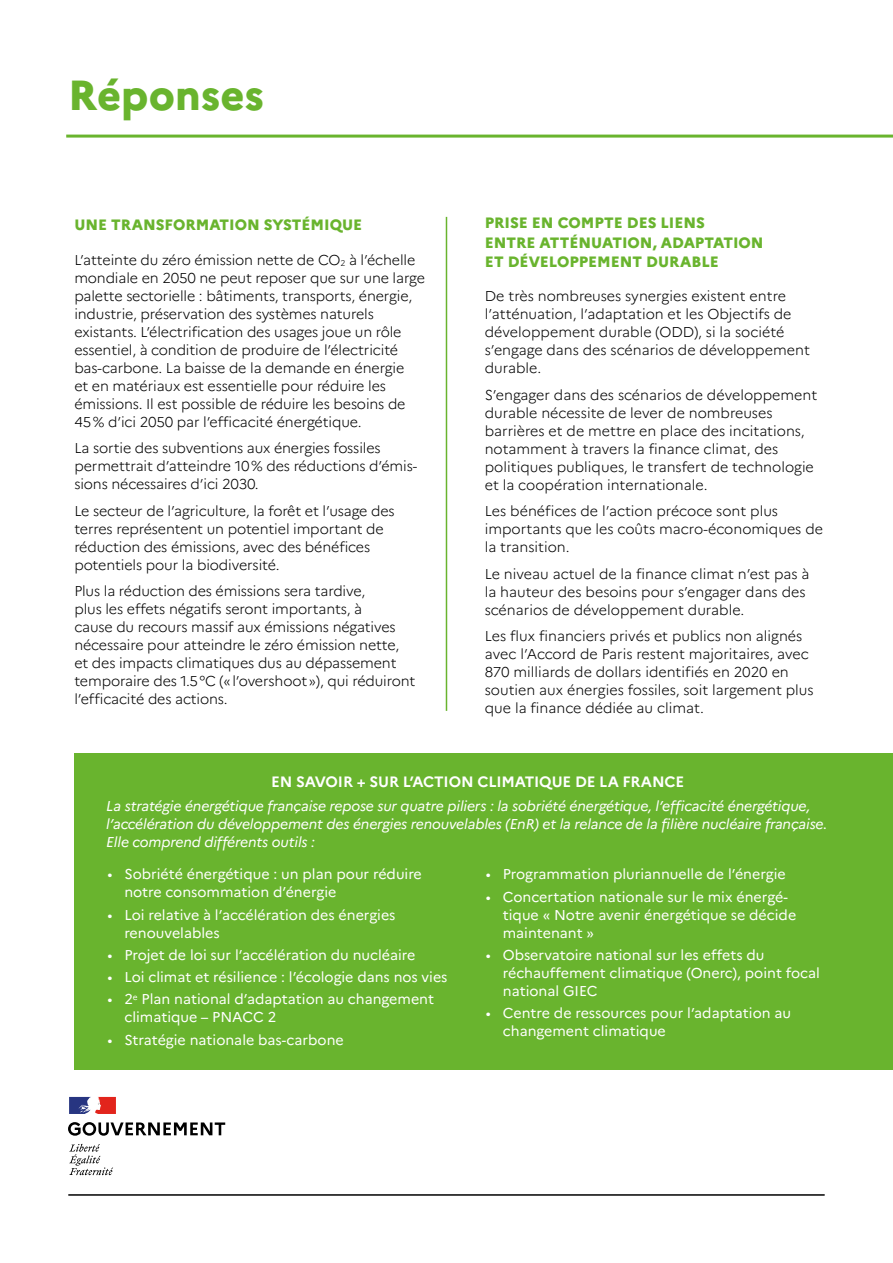
<style>
.page{position:relative;width:893px;height:1263px;background:#fff}
.page>*{position:absolute;margin:0;border:0;box-sizing:border-box;transform-origin:0 0}
.t1{font:800 42px "Marianne";color:#69b42e}
.t2{font:800 15px/19.5px "Marianne";color:#69b42e}
.t3{font:700 15px "Marianne";letter-spacing:-.01em;color:#fff}
.t4{font:300 14.25px/18px "Marianne";letter-spacing:-.01em;color:#000}
.t5{font:14.25px/18px "Marianne";color:#fff}
.t6{font:italic 14.25px/18px "Marianne";letter-spacing:-.01em;color:#fff}
</style>
<div class="page">
<div style="left:74px;top:753px;width:819px;height:316px;background:#69b42e"></div>
<hr style="left:69px;top:1194px;width:755px;height:2px;background:#000">
<hr style="left:446px;top:217px;width:1px;height:494px;background:#69b42e">
<hr style="left:66px;top:135px;width:827px;height:3px;background:#69b42e">
<svg style="left:68px;top:1122px;width:157px;height:14px"></svg>
<svg style="left:69px;top:1144px;width:44px;height:31px"></svg>
<svg style="left:69px;top:1097px;width:47px;height:17px"></svg>
<h1 class="t1" style="left:68px;top:70px;width:197px">Réponses</h1>
<p class="t2" style="left:74px;top:215px;width:289px">UNE TRANSFORMATION SYSTÉMIQUE</p>
<p class="t4" style="left:74px;top:250px;width:352px">L’atteinte du zéro émission nette de CO<sub>2</sub> à l’échelle mondiale en 2050 ne peut reposer que sur une large palette sectorielle : bâtiments, transports, énergie, industrie, préservation des systèmes naturels existants. L’électrification des usages joue un rôle essentiel, à condition de produire de l’électricité bas-carbone. La baisse de la demande en énergie<br>et en matériaux est essentielle pour réduire les émissions. Il est possible de réduire les besoins de 45% d’ici 2050 par l’efficacité énergétique.</p>
<p class="t4" style="left:74px;top:439px;width:344px">La sortie des subventions aux énergies fossiles permettrait d’atteindre 10% des réductions d’émis&shy;sions nécessaires d’ici 2030.</p>
<p class="t4" style="left:74px;top:501px;width:322px">Le secteur de l’agriculture, la forêt et l’usage des terres représentent un potentiel important de réduction des émissions, avec des bénéfices potentiels pour la biodiversité.</p>
<p class="t4" style="left:74px;top:582px;width:343px">Plus la réduction des émissions sera tardive,<br>plus les effets négatifs seront importants, à<br>cause du recours massif aux émissions négatives nécessaire pour atteindre le zéro émission nette, et des impacts climatiques dus au dépassement temporaire des 1.5°C («l’overshoot»), qui réduiront l’efficacité des actions.</p>
<p class="t2" style="left:485px;top:213px;width:280px">PRISE EN COMPTE DES LIENS<br>ENTRE ATTÉNUATION, ADAPTATION<br>ET DÉVELOPPEMENT DURABLE</p>
<p class="t4" style="left:485px;top:287px;width:327px">De très nombreuses synergies existent entre l’atténuation, l’adaptation et les Objectifs de développement durable (ODD), si la société s’engage dans des scénarios de développement durable.</p>
<p class="t4" style="left:485px;top:386px;width:334px">S’engager dans des scénarios de développement durable nécessite de lever de nombreuses barrières et de mettre en place des incitations, notamment à travers la finance climat, des politiques publiques, le transfert de technologie et la coopération internationale.</p>
<p class="t4" style="left:485px;top:502px;width:340px">Les bénéfices de l’action précoce sont plus importants que les coûts macro-économiques de la transition.</p>
<p class="t4" style="left:485px;top:565px;width:326px">Le niveau actuel de la finance climat n’est pas à la hauteur des besoins pour s’engager dans des scénarios de développement durable.</p>
<p class="t4" style="left:485px;top:627px;width:330px">Les flux financiers privés et publics non alignés avec l’Accord de Paris restent majoritaires, avec 870 milliards de dollars identifiés en 2020 en soutien aux énergies fossiles, soit largement plus que la finance dédiée au climat.</p>
<p class="t3" style="left:271px;top:773px;width:415px">EN SAVOIR + SUR L’ACTION CLIMATIQUE DE LA FRANCE</p>
<p class="t6" style="left:106px;top:797px;width:722px">La stratégie énergétique française repose sur quatre piliers : la sobriété énergétique, l’efficacité énergétique, l’accélération du développement des énergies renouvelables (EnR) et la relance de la filière nucléaire française.<br>Elle comprend différents outils :</p>
<p class="t5" style="left:124px;top:865px;width:299px;text-indent:-17px">• Sobriété énergétique : un plan pour réduire notre consommation d’énergie</p>
<p class="t5" style="left:124px;top:905px;width:273px;text-indent:-17px">• Loi relative à l’accélération des énergies renouvelables</p>
<p class="t5" style="left:107px;top:946px;width:310px">• Projet de loi sur l’accélération du nucléaire</p>
<p class="t5" style="left:107px;top:968px;width:342px">• Loi climat et résilience : l’écologie dans nos vies</p>
<p class="t5" style="left:124px;top:990px;width:311px;text-indent:-17px">• 2<sup>e</sup> Plan national d’adaptation au changement climatique – PNACC 2</p>
<p class="t5" style="left:107px;top:1030px;width:238px">• Stratégie nationale bas-carbone</p>
<p class="t5" style="left:486px;top:865px;width:301px">• Programmation pluriannuelle de l’énergie</p>
<p class="t5" style="left:503px;top:887px;width:295px;text-indent:-17px">• Concertation nationale sur le mix énergé&shy;tique « Notre avenir énergétique se décide maintenant »</p>
<p class="t5" style="left:503px;top:946px;width:319px;text-indent:-17px">• Observatoire national sur les effets du réchauffement climatique (Onerc), point focal national GIEC</p>
<p class="t5" style="left:503px;top:1004px;width:290px;text-indent:-17px">• Centre de ressources pour l’adaptation au changement climatique</p>
</div>
